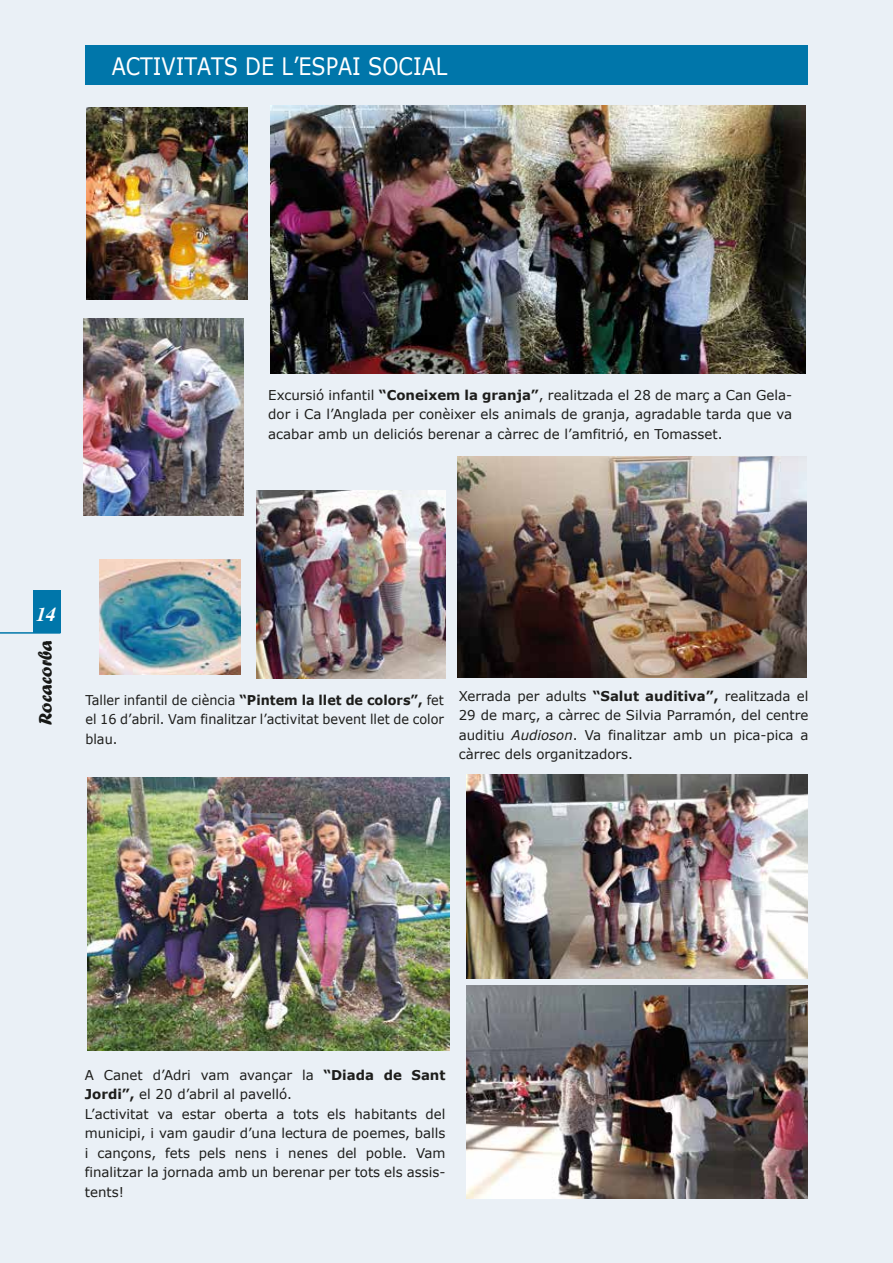
<style>
.page{position:relative;width:893px;height:1263px;background:#eaf0f6}
.page>*{position:absolute;margin:0;border:0;box-sizing:border-box;transform-origin:0 0}
.t1{font:24px "Verdana";color:#fff;scale:.86 1}
.t2{font:19.5px "Forte";color:#161715}
.t3{font:italic 700 19.5px "Times";color:#fff}
.t4{font:13.5px/19.5px "Verdana";color:#1d1d1b;text-align:justify}
.t5{font:13.5px/19.5px "Verdana";color:#1d1d1b;text-align:justify;scale:.95 1}
.s1{font-weight:700}
.s2{font-style:italic}
</style>
<div class="page">
<hr style="left:0;top:632px;width:60px;height:2px;background:#0076aa">
<div style="left:33px;top:590px;width:27px;height:43px;background:#0076aa"></div>
<img style="left:86px;top:108px;width:162px;height:191px">
<img style="left:84px;top:319px;width:159px;height:196px">
<img style="left:270px;top:105px;width:536px;height:268px">
<img style="left:99px;top:559px;width:141px;height:115px">
<img style="left:467px;top:774px;width:341px;height:204px">
<img style="left:87px;top:777px;width:362px;height:274px">
<img style="left:458px;top:456px;width:348px;height:222px">
<img style="left:256px;top:491px;width:190px;height:188px">
<div style="left:85px;top:46px;width:722px;height:39px;background:#0076aa"></div>
<img style="left:466px;top:985px;width:341px;height:214px">
<h1 class="t1" style="left:112px;top:51px;width:392px">ACTIVITATS DE L’ESPAI SOCIAL</h1>
<p class="t4" style="left:268px;top:385px;width:525px">Excursió infantil <span class="s1">“Coneixem la granja”</span>, realitzada el 28 de març a Can Gela&shy;dor i Ca l’Anglada per conèixer els animals de granja, agradable tarda que va acabar amb un deliciós berenar a càrrec de l’amfitrió, en Tomasset.</p>
<h2 class="t3" style="left:37px;top:596px;width:21px">14</h2>
<h2 class="t2" style="left:34px;top:725px;width:87px;rotate:-90deg">Rocacorba</h2>
<p class="t5" style="left:85px;top:690px;width:379px">Taller infantil de ciència <span class="s1">“Pintem la llet de colors”,</span> fet el 16 d’abril. Vam finalitzar l’activitat bevent llet de color blau.</p>
<p class="t4" style="left:459px;top:686px;width:351px">Xerrada per adults <span class="s1">“Salut auditiva”,</span> realitzada el 29 de març, a càrrec de Silvia Parramón, del centre auditiu <span class="s2">Audioson</span>. Va finalitzar amb un pica-pica a càrrec dels organitzadors.</p>
<p class="t4" style="left:85px;top:1065px;width:362px;text-align:left">A Canet d’Adri vam avançar la <span class="s1">“Diada de Sant Jordi”,</span> el 20 d’abril al pavelló.<br>L’activitat va estar oberta a tots els habitants del municipi, i vam gaudir d’una lectura de poemes, balls i cançons, fets pels nens i nenes del poble. Vam finalitzar la jornada amb un berenar per tots els assis&shy;tents!</p>
</div>
